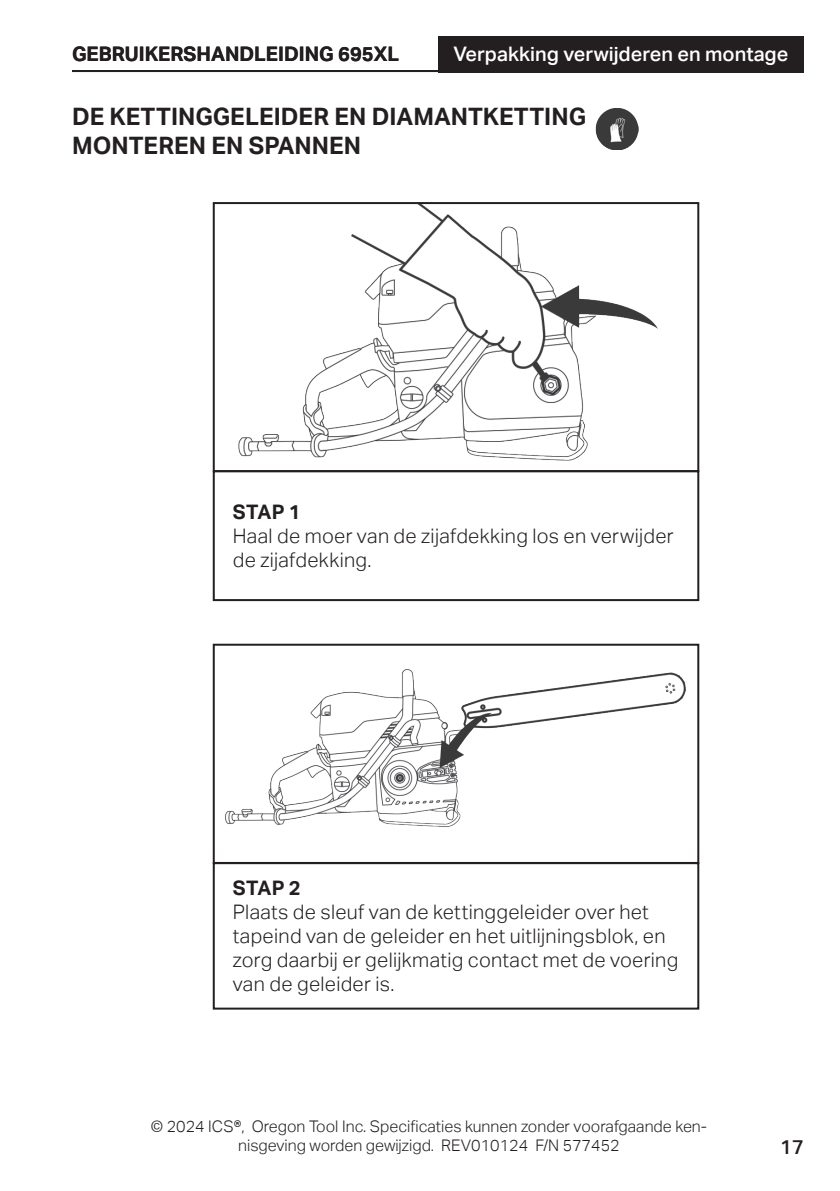
<style>
.page{position:relative;width:840px;height:1191px;background:#fff}
.page>*{position:absolute;margin:0;border:0;box-sizing:border-box;transform-origin:0 0}
.t1{font:700 24px/28.8px "Aktiv Grotesk";color:#231f20}
.Step_boxes{font:300 20px/24px "Aktiv Grotesk";letter-spacing:.015em;color:#231f20}
.Step_boxes-2{font:700 20px "Aktiv Grotesk";color:#231f20}
.t2{font:500 20px "Aktiv Grotesk";color:#fff}
.t3{font:500 20px "Aktiv Grotesk";color:#231f20}
.t4{font:300 16px/19.2px "Aktiv Grotesk";color:#231f20;text-align:center}
</style>
<div class="page">
<hr style="left:72px;top:70px;width:731px;height:2px;background:#231f20">
<img style="left:238px;top:205px;width:419px;height:256px">
<div style="left:213px;top:202px;width:486px;height:270px;border:2px solid #231f20"></div>
<div style="left:213px;top:470px;width:486px;height:131px;border:2px solid #231f20"></div>
<img style="left:225px;top:669px;width:461px;height:158px">
<div style="left:213px;top:643px;width:486px;height:221px;border:2px solid #231f20"></div>
<div style="left:213px;top:862px;width:486px;height:147px;border:2px solid #231f20"></div>
<img style="left:595px;top:108px;width:42px;height:42px">
<div style="left:438px;top:36px;width:365px;height:36px;background:#231f20"></div>
<p class="Step_boxes-2" style="left:72px;top:43px;width:328px">GEBRUIKERSHANDLEIDING 695XL</p>
<p class="t2" style="left:453px;top:43px;width:336px">Verpakking verwijderen en montage</p>
<p class="t1" style="left:72px;top:102px;width:515px">DE KETTINGGELEIDER EN DIAMANTKETTING<br>MONTEREN EN SPANNEN</p>
<p class="Step_boxes-2" style="left:233px;top:500px;width:69px">STAP 1</p>
<p class="Step_boxes" style="left:233px;top:524px;width:442px">Haal de moer van de zijafdekking los en verwijder de zijafdekking.</p>
<p class="Step_boxes-2" style="left:233px;top:876px;width:69px">STAP 2</p>
<p class="Step_boxes" style="left:233px;top:900px;width:447px">Plaats de sleuf van de kettinggeleider over het tapeind van de geleider en het uitlijningsblok, en zorg daarbij er gelijkmatig contact met de voering van de geleider is.</p>
<p class="t4" style="left:151px;top:1116px;width:557px">© 2024 ICS®, Oregon Tool Inc. Specificaties kunnen zonder voorafgaande ken&shy;nisgeving worden gewijzigd. REV010124 F/N 577452</p>
<p class="t3" style="left:779px;top:1135px;width:25px">17</p>
</div>
